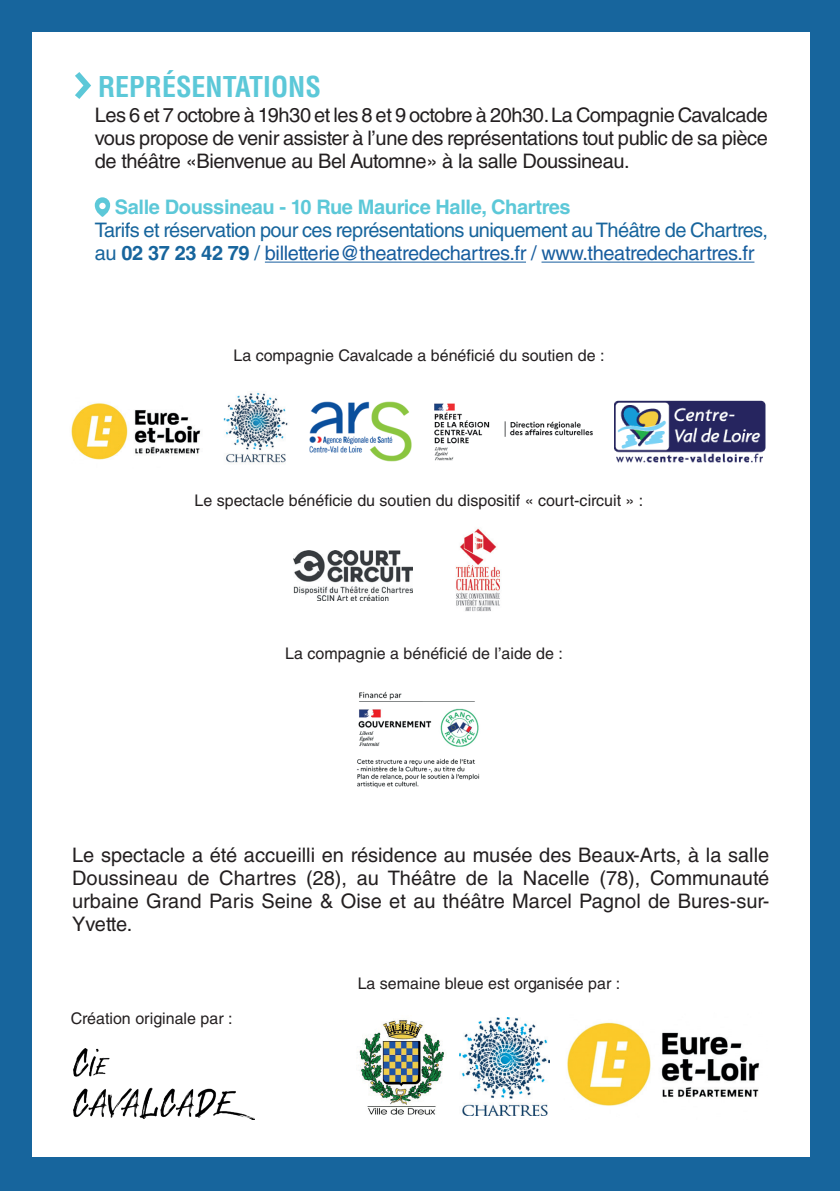
<style>
.page{position:relative;width:840px;height:1191px;background:#fff}
.page>*{position:absolute;margin:0;border:0;box-sizing:border-box;transform-origin:0 0}
.t1{font:700 condensed 28px "Helvetica LT Std";color:#5cc8d8}
.t2{font:20px/23px "Helvetica LT Std";letter-spacing:-.02em;color:#231f20;text-align:justify}
.t3{font:20px/23px "Helvetica LT Std";letter-spacing:-.03em;color:#17659d}
.t4{font:700 20px "Helvetica LT Std";letter-spacing:-.02em;color:#5cc8d8}
.t5{font:16px "Helvetica LT Std";color:#231f20}
.s1{font-weight:700}
.s2{color:#175d9e}
</style>
<div class="page">
<div style="left:0;top:0;width:31px;height:1191px;background:#17659d"></div>
<div style="left:809px;top:0;width:30px;height:1191px;background:#17659d"></div>
<div style="left:0;top:0;width:839px;height:31px;background:#17659d"></div>
<div style="left:0;top:1157px;width:839px;height:34px;background:#17659d"></div>
<img style="left:567px;top:1022px;width:193px;height:84px">
<img style="left:71px;top:403px;width:130px;height:57px">
<img style="left:614px;top:400px;width:151px;height:63px">
<img style="left:74px;top:1048px;width:180px;height:71px">
<img style="left:223px;top:392px;width:65px;height:71px">
<img style="left:434px;top:403px;width:158px;height:58px">
<img style="left:357px;top:691px;width:123px;height:97px">
<img style="left:309px;top:401px;width:103px;height:61px">
<img style="left:459px;top:1017px;width:90px;height:98px">
<hr style="left:265px;top:262px;width:260px;height:1px;background:#175d9e">
<hr style="left:541px;top:262px;width:213px;height:1px;background:#175d9e">
<svg style="left:75px;top:72px;width:16px;height:27px"></svg>
<svg style="left:95px;top:197px;width:15px;height:20px"></svg>
<img style="left:359px;top:1020px;width:85px;height:95px">
<img style="left:293px;top:550px;width:119px;height:50px">
<img style="left:456px;top:528px;width:44px;height:84px">
<h1 class="t1" style="left:98px;top:69px;width:224px">REPRÉSENTATIONS</h1>
<p class="t2" style="left:95px;top:103px;width:674px">Les 6 et 7 octobre à 19h30 et les 8 et 9 octobre à 20h30. La Compagnie Cavalcade vous propose de venir assister à l’une des représentations tout public de sa pièce de théâtre «Bienvenue au Bel Automne» à la salle Doussineau.</p>
<p class="t4" style="left:115px;top:195px;width:457px">Salle Doussineau - 10 Rue Maurice Halle, Chartres</p>
<p class="t3" style="left:95px;top:218px;width:674px">Tarifs et réservation pour ces représentations uniquement au Théâtre de Chartres, au <span class="s1">02 37 23 42 79</span> / <span class="s2">billetterie@theatredechartres.fr / www.theatredechartres.fr</span></p>
<p class="t5" style="left:233px;top:346px;width:372px">La compagnie Cavalcade a bénéficié du soutien de :</p>
<p class="t5" style="left:194px;top:491px;width:450px">Le spectacle bénéficie du soutien du dispositif « court-circuit » :</p>
<p class="t5" style="left:285px;top:644px;width:279px">La compagnie a bénéficié de l’aide de :</p>
<p class="t2" style="left:72px;top:843px;width:698px">Le spectacle a été accueilli en résidence au musée des Beaux-Arts, à la salle Doussineau de Chartres (28), au Théâtre de la Nacelle (78), Communauté urbaine Grand Paris Seine &amp; Oise et au théâtre Marcel Pagnol de Bures-sur-Yvette.</p>
<p class="t5" style="left:71px;top:1008px;width:163px">Création originale par :</p>
<p class="t5" style="left:357px;top:973px;width:264px">La semaine bleue est organisée par :</p>
</div>
